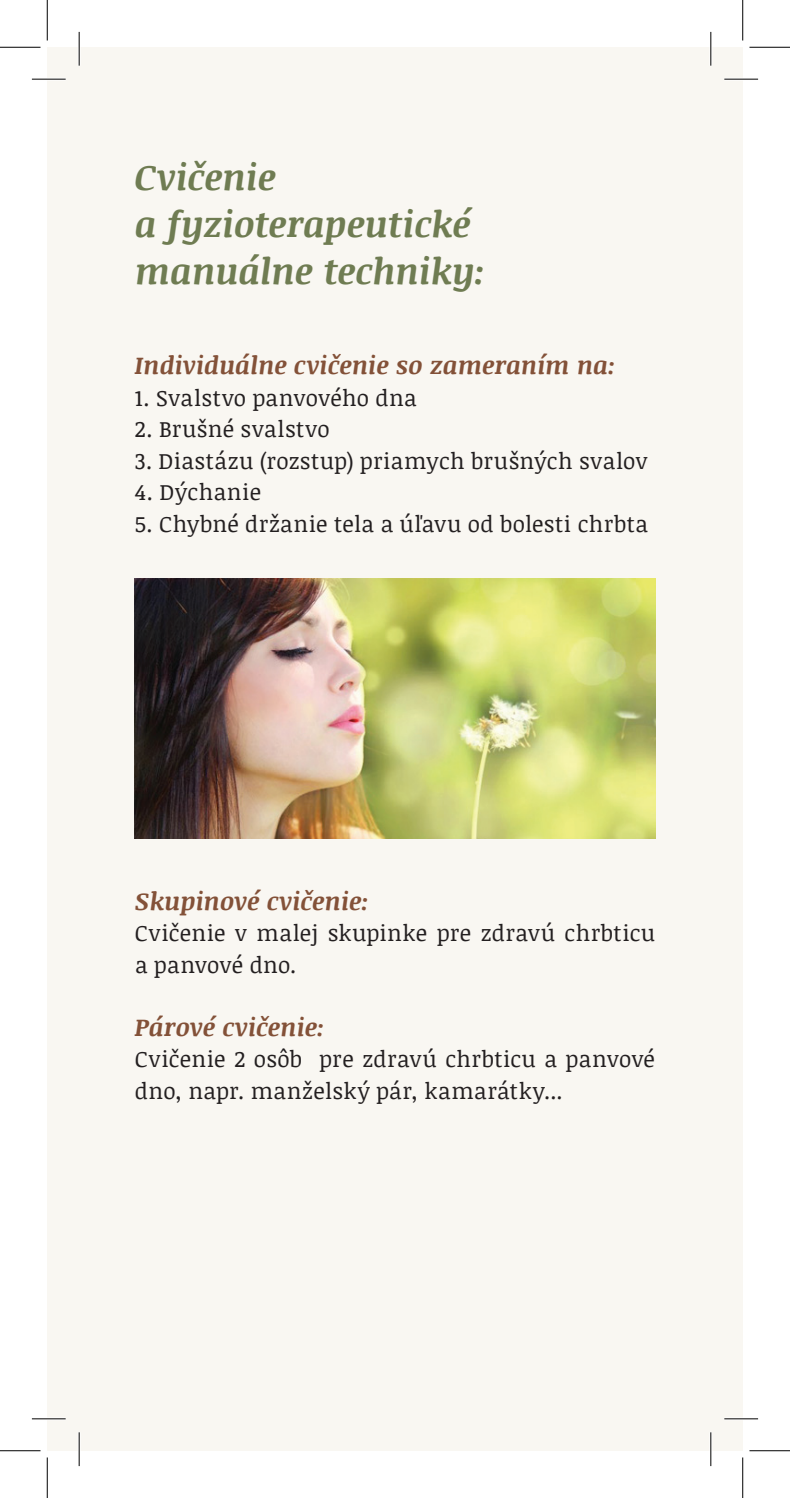
<style>
.page{position:relative;width:790px;height:1498px;background:#fff}
.page>*{position:absolute;margin:0;border:0;box-sizing:border-box;transform-origin:0 0}
.t1{font:italic 700 36px/47.2px "Noticia Text";letter-spacing:-.005em;color:#6f7c52}
.t2{font:italic 700 24.75px "Noticia Text";color:#835138}
.t3{font:22.5px/31.5px "Noticia Text";letter-spacing:.02em;color:#231f20}
</style>
<div class="page">
<div style="left:47px;top:47px;width:695px;height:1403px;background:#f9f7f2"></div>
<img style="left:135px;top:578px;width:520px;height:260px">
<hr style="left:32px;top:78px;width:34px;height:3px;background:#fff">
<hr style="left:724px;top:78px;width:34px;height:3px;background:#fff">
<hr style="left:32px;top:1417px;width:34px;height:3px;background:#fff">
<hr style="left:724px;top:1417px;width:34px;height:3px;background:#fff">
<hr style="left:78px;top:32px;width:3px;height:34px;background:#fff">
<hr style="left:78px;top:1432px;width:3px;height:34px;background:#fff">
<hr style="left:709px;top:32px;width:3px;height:34px;background:#fff">
<hr style="left:709px;top:1432px;width:3px;height:34px;background:#fff">
<hr style="left:32px;top:79px;width:34px;height:1px;background:#000">
<hr style="left:724px;top:79px;width:34px;height:1px;background:#000">
<hr style="left:32px;top:1418px;width:34px;height:1px;background:#000">
<hr style="left:724px;top:1418px;width:34px;height:1px;background:#000">
<hr style="left:79px;top:32px;width:1px;height:34px;background:#000">
<hr style="left:79px;top:1432px;width:1px;height:34px;background:#000">
<hr style="left:710px;top:32px;width:1px;height:34px;background:#000">
<hr style="left:710px;top:1432px;width:1px;height:34px;background:#000">
<hr style="left:0;top:47px;width:40px;height:1px;background:#000">
<hr style="left:749px;top:47px;width:41px;height:1px;background:#000">
<hr style="left:0;top:1450px;width:40px;height:1px;background:#000">
<hr style="left:749px;top:1450px;width:41px;height:1px;background:#000">
<hr style="left:47px;top:0;width:1px;height:40px;background:#000">
<hr style="left:47px;top:1457px;width:1px;height:41px;background:#000">
<hr style="left:742px;top:0;width:1px;height:40px;background:#000">
<hr style="left:742px;top:1457px;width:1px;height:41px;background:#000">
<h1 class="t1" style="left:135px;top:152px;width:352px">Cvičenie<br>a fyzioterapeutické manuálne techniky:</h1>
<p class="t2" style="left:135px;top:348px;width:482px">Individuálne cvičenie so zameraním na:</p>
<p class="t3" style="left:135px;top:381px;width:283px">1. Svalstvo panvového dna</p>
<p class="t3" style="left:135px;top:413px;width:196px">2. Brušné svalstvo</p>
<p class="t3" style="left:135px;top:444px;width:514px">3. Diastázu (rozstup) priamych brušných svalov</p>
<p class="t3" style="left:135px;top:476px;width:127px">4. Dýchanie</p>
<p class="t3" style="left:135px;top:507px;width:514px">5. Chybné držanie tela a úľavu od bolesti chrbta</p>
<p class="t2" style="left:135px;top:883px;width:236px">Skupinové cvičenie:</p>
<p class="t3" style="left:135px;top:917px;width:521px">Cvičenie v malej skupinke pre zdravú chrbticu a panvové dno.</p>
<p class="t2" style="left:135px;top:1009px;width:191px">Párové cvičenie:</p>
<p class="t3" style="left:135px;top:1043px;width:521px">Cvičenie 2 osôb pre zdravú chrbticu a panvové dno, napr. manželský pár, kamarátky...</p>
</div>
